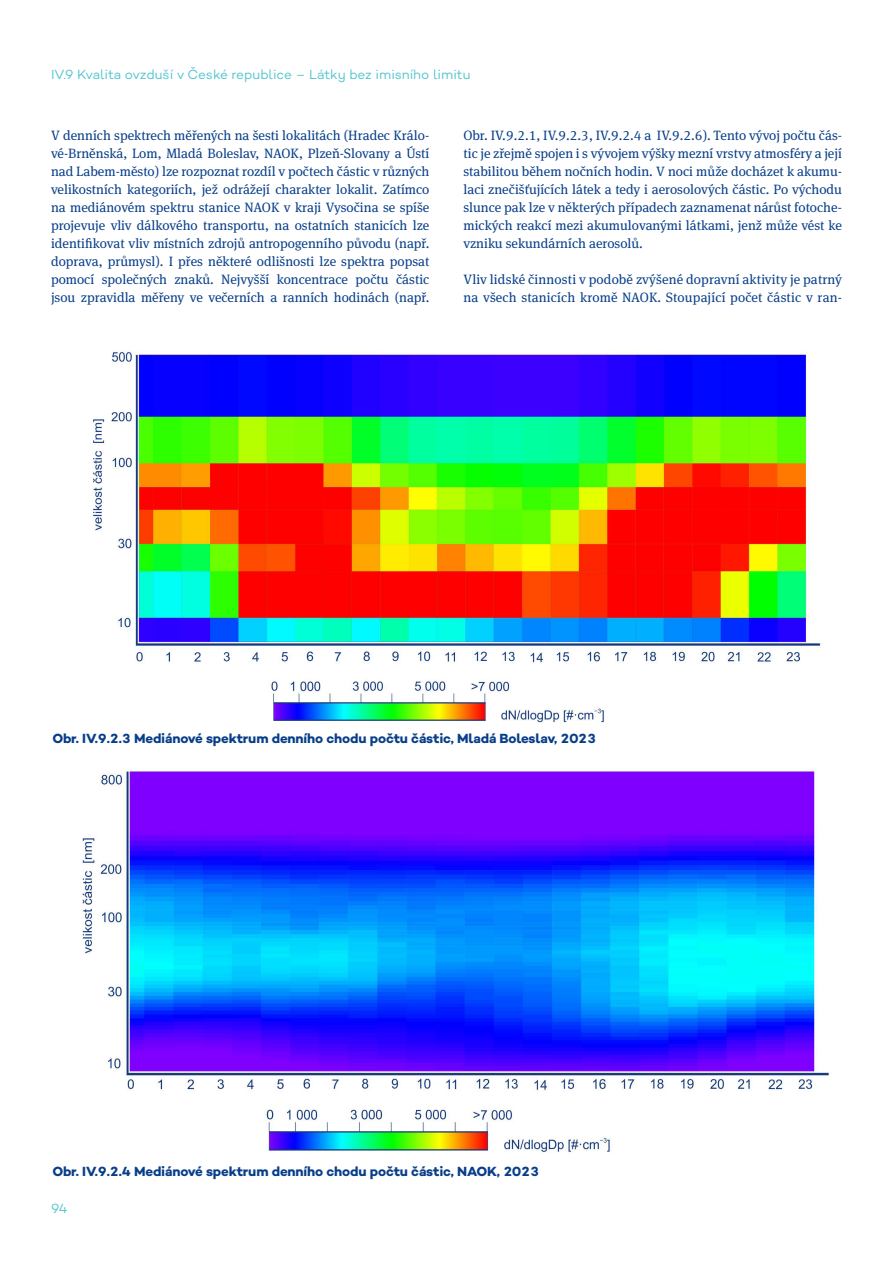
<style>
.page{position:relative;width:893px;height:1263px;background:#fff}
.page>*{position:absolute;margin:0;border:0;box-sizing:border-box;transform-origin:0 0}
._00_Text_1{font:13.5px/18px "Meta Serif Pro";color:#083e89;text-align:justify}
._04_Popisek{font:700 13.5px "Campton";letter-spacing:-.01em;color:#083e89}
.t1{font:13.5px "Campton";letter-spacing:-.005em;color:#54c5cf}
</style>
<div class="page">
<img style="left:92px;top:350px;width:730px;height:372px">
<img style="left:82px;top:770px;width:747px;height:382px">
<p class="t1" style="left:51px;top:66px;width:421px">IV.9 Kvalita ovzduší v České republice – Látky bez imisního limitu</p>
<p class="_00_Text_1" style="left:51px;top:126px;width:380px">V denních spektrech měřených na šesti lokalitách (Hradec Králo&shy;vé-Brněnská, Lom, Mladá Boleslav, NAOK, Plzeň-Slovany a Ústí nad Labem-město) lze rozpoznat rozdíl v počtech částic v různých velikostních kategoriích, jež odrážejí charakter lokalit. Zatímco na mediánovém spektru stanice NAOK v kraji Vysočina se spíše projevuje vliv dálkového transportu, na ostatních stanicích lze identifikovat vliv místních zdrojů antropogenního původu (např. doprava, průmysl). I přes některé odlišnosti lze spektra popsat pomocí společných znaků. Nejvyšší koncentrace počtu částic jsou zpravidla měřeny ve večerních a ranních hodinách (např.</p>
<p class="_00_Text_1" style="left:463px;top:126px;width:380px">Obr. IV.9.2.1, IV.9.2.3, IV.9.2.4 a IV.9.2.6). Tento vývoj počtu čás&shy;tic je zřejmě spojen i s vývojem výšky mezní vrstvy atmosféry a její stabilitou během nočních hodin. V noci může docházet k akumu&shy;laci znečišťujících látek a tedy i aerosolových částic. Po východu slunce pak lze v některých případech zaznamenat nárůst fotoche&shy;mických reakcí mezi akumulovanými látkami, jenž může vést ke vzniku sekundárních aerosolů.</p>
<p class="_00_Text_1" style="left:463px;top:270px;width:380px">Vliv lidské činnosti v podobě zvýšené dopravní aktivity je patrný na všech stanicích kromě NAOK. Stoupající počet částic v ran-</p>
<p class="_04_Popisek" style="left:52px;top:730px;width:545px">Obr. IV.9.2.3 Mediánové spektrum denního chodu počtu částic, Mladá Boleslav, 2023</p>
<p class="_04_Popisek" style="left:52px;top:1162px;width:488px">Obr. IV.9.2.4 Mediánové spektrum denního chodu počtu částic, NAOK, 2023</p>
<p class="t1" style="left:51px;top:1200px;width:18px">94</p>
</div>
